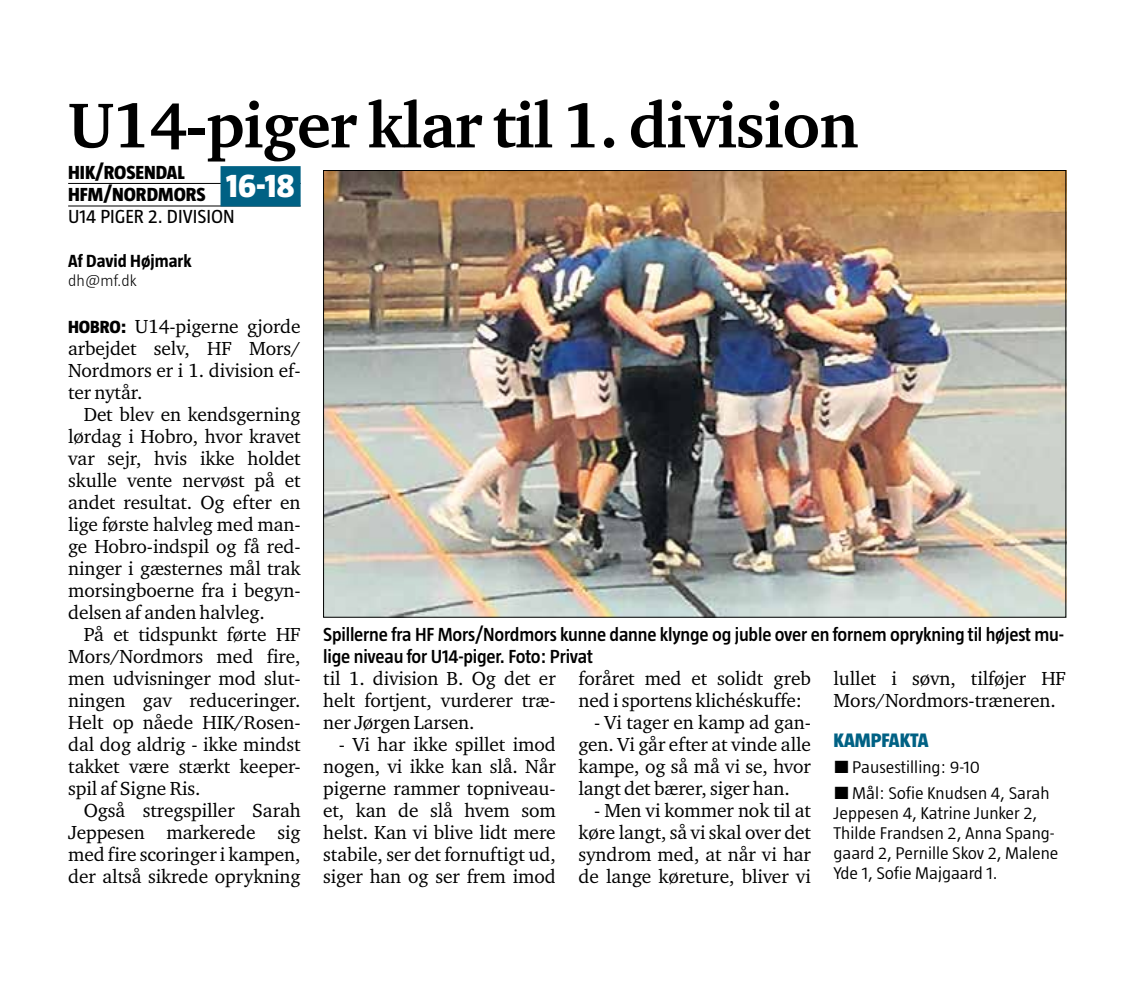
<style>
.page{position:relative;width:1134px;height:1004px;background:#fff}
.page>*{position:absolute;margin:0;border:0;box-sizing:border-box;transform-origin:0 0}
.t1{font:700 64.8px "Charter ITC Std";letter-spacing:-.015em;color:#000}
.t2{font:800 20px "Taz";color:#006184}
.t3{font:19.4px/22px "Charter ITC Std";letter-spacing:-.005em;color:#000;text-align:justify}
.t4{font:600 19.4px/22px "Taz";letter-spacing:-.01em;color:#000}
.t5{font:800 19.4px/22px "Taz";color:#000}
.t6{font:700 18px "Taz";color:#000}
.t7{font:300 17.4px/20px "Taz";color:#000;scale:1.06 1}
.t8{font:300 16px "Taz";color:#000;scale:1.06 1}
.s1{font-weight:400}
.s2{font-family:"Taz";font-weight:800;font-size:18px}
.s3{font-family:"NM Interstate"}
</style>
<div class="page">
<hr style="left:68px;top:183px;width:233px;height:1px;background:#000">
<hr style="left:68px;top:205px;width:233px;height:1px;background:#000">
<div style="left:221px;top:166px;width:80px;height:40px;background:#006184"></div>
<img style="left:325px;top:172px;width:739px;height:443px">
<h1 class="t1" style="left:68px;top:85px;width:792px">U14-piger klar til 1. division</h1>
<p class="t5" style="left:68px;top:161px;width:228px">HIK/ROSENDAL<br>HFM/NORDMORS <sup>16-18<br></sup><span class="s1">U14 PIGER 2. DIVISION</span></p>
<p class="t6" style="left:68px;top:251px;width:125px">Af David Højmark</p>
<p class="t8" style="left:68px;top:271px;width:66px">dh@mf.dk</p>
<p class="t3" style="left:68px;top:315px;width:234px"><span class="s2">HOBRO:</span> U14-pigerne gjorde arbejdet selv, HF Mors/ Nordmors er i 1. division ef&shy;ter nytår.</p>
<p class="t3" style="left:68px;top:403px;width:234px;text-indent:16px">Det blev en kendsgerning lørdag i Hobro, hvor kravet var sejr, hvis ikke holdet skulle vente nervøst på et andet resultat. Og efter en lige første halvleg med man&shy;ge Hobro-indspil og få red&shy;ninger i gæsternes mål trak morsingboerne fra i begyn&shy;delsen af anden halvleg.</p>
<p class="t3" style="left:68px;top:623px;width:234px;text-indent:16px">På et tidspunkt førte HF Mors/Nordmors med fire, men udvisninger mod slut&shy;ningen gav reduceringer.<br>Helt op nåede HIK/Rosen&shy;dal dog aldrig - ikke mindst takket være stærkt keeper&shy;spil af Signe Ris.</p>
<p class="t3" style="left:68px;top:799px;width:234px;text-indent:16px">Også stregspiller Sarah Jeppesen markerede sig med fire scoringer i kampen, der altså sikrede oprykning</p>
<p class="t4" style="left:323px;top:622px;width:742px">Spillerne fra HF Mors/Nordmors kunne danne klynge og juble over en fornem oprykning til højest mu&shy;lige niveau for U14-piger. Foto: Privat</p>
<p class="t3" style="left:578px;top:667px;width:234px">foråret med et solidt greb ned i sportens klichéskuffe:</p>
<p class="t3" style="left:578px;top:711px;width:234px;text-indent:16px">- Vi tager en kamp ad gan&shy;gen. Vi går efter at vinde alle kampe, og så må vi se, hvor langt det bærer, siger han.</p>
<p class="t3" style="left:578px;top:799px;width:234px;text-indent:16px">- Men vi kommer nok til at køre langt, så vi skal over det syndrom med, at når vi har de lange køreture, bliver vi</p>
<p class="t3" style="left:833px;top:667px;width:234px">lullet i søvn, tilføjer HF<br>Mors/Nordmors-træneren.</p>
<p class="t2" style="left:834px;top:729px;width:96px">KAMPFAKTA</p>
<p class="t7" style="left:834px;top:754px;width:205px;line-height:25.6px"><span class="s3">{</span>Pausestilling: 9-10<br><span class="s3">{</span>Mål: Sofie Knudsen 4, Sarah</p>
<p class="t7" style="left:834px;top:802px;width:214px">Jeppesen 4, Katrine Junker 2,<br>Thilde Frandsen 2, Anna Spang&shy;gaard 2, Pernille Skov 2, Malene<br>Yde 1, Sofie Majgaard 1.</p>
<p class="t3" style="left:323px;top:667px;width:234px">til 1. division B. Og det er helt fortjent, vurderer træ&shy;ner Jørgen Larsen.</p>
<p class="t3" style="left:323px;top:733px;width:234px;text-indent:16px">- Vi har ikke spillet imod nogen, vi ikke kan slå. Når pigerne rammer topniveau&shy;et, kan de slå hvem som helst. Kan vi blive lidt mere stabile, ser det fornuftigt ud, siger han og ser frem imod</p>
</div>
